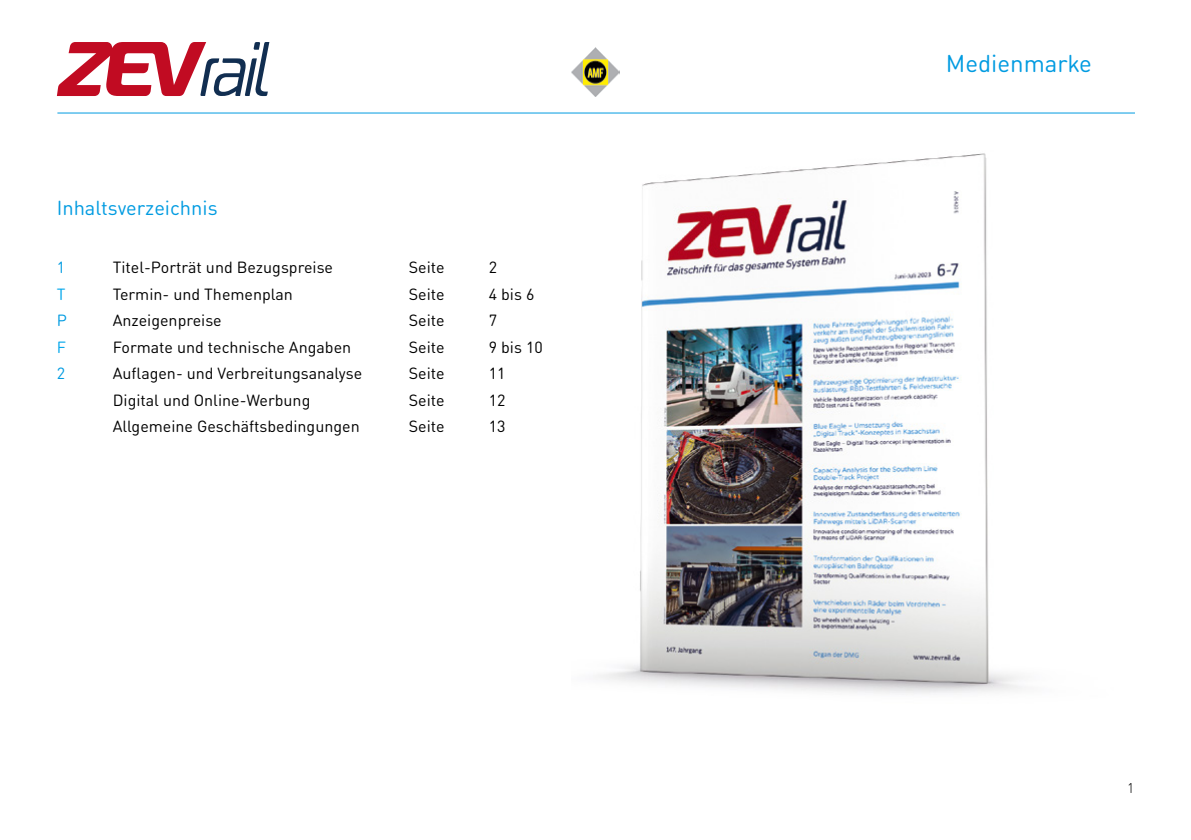
<style>
.page{position:relative;width:1191px;height:840px;background:#fff}
.page>*{position:absolute;margin:0;border:0;box-sizing:border-box;transform-origin:0 0}
.t1{font:24px "DIN Round OT";color:#009be1}
.t2{font:20px "DIN Round OT";color:#009be1}
.t3{font:16px "DIN Round OT";color:#000}
.t4{font:16px "DIN Round OT";color:#009be1}
.t5{font:16px "DIN Round OT";color:#00a6eb}
.t6{font:300 14px "DIN Round OT";color:#000}
</style>
<div class="page">
<img style="left:571px;top:48px;width:48px;height:48px">
<svg style="left:57px;top:42px;width:212px;height:54px"></svg>
<img style="left:598px;top:153px;width:424px;height:541px">
<hr style="left:57px;top:113px;width:1078px;height:1px;background:#009be1">
<p class="t2" style="left:57px;top:195px;width:162px">Inhaltsverzeichnis</p>
<p class="t4" style="left:57px;top:257px;width:10px">1</p>
<p class="t3" style="left:113px;top:257px;width:222px">Titel-Porträt und Bezugspreise</p>
<p class="t3" style="left:409px;top:257px;width:37px">Seite</p>
<p class="t3" style="left:489px;top:257px;width:10px">2</p>
<p class="t5" style="left:57px;top:284px;width:10px">T</p>
<p class="t3" style="left:113px;top:284px;width:182px">Termin- und Themenplan</p>
<p class="t3" style="left:409px;top:284px;width:37px">Seite</p>
<p class="t3" style="left:489px;top:284px;width:47px">4 bis 6</p>
<p class="t4" style="left:57px;top:310px;width:12px">P</p>
<p class="t3" style="left:113px;top:310px;width:111px">Anzeigenpreise</p>
<p class="t3" style="left:409px;top:310px;width:37px">Seite</p>
<p class="t3" style="left:489px;top:310px;width:10px">7</p>
<p class="t5" style="left:57px;top:336px;width:11px">F</p>
<p class="t3" style="left:113px;top:336px;width:240px">Formate und technische Angaben</p>
<p class="t3" style="left:409px;top:336px;width:37px">Seite</p>
<p class="t3" style="left:489px;top:336px;width:55px">9 bis 10</p>
<p class="t4" style="left:57px;top:363px;width:10px">2</p>
<p class="t3" style="left:113px;top:363px;width:251px">Auflagen- und Verbreitungsanalyse</p>
<p class="t3" style="left:409px;top:363px;width:37px">Seite</p>
<p class="t3" style="left:489px;top:363px;width:18px">11</p>
<p class="t3" style="left:113px;top:389px;width:199px">Digital und Online-Werbung</p>
<p class="t3" style="left:409px;top:389px;width:37px">Seite</p>
<p class="t3" style="left:489px;top:389px;width:18px">12</p>
<p class="t3" style="left:113px;top:416px;width:248px">Allgemeine Geschäftsbedingungen</p>
<p class="t3" style="left:409px;top:416px;width:37px">Seite</p>
<p class="t3" style="left:489px;top:416px;width:18px">13</p>
<h1 class="t1" style="left:945px;top:48px;width:148px">Medienmarke</h1>
<p class="t6" style="left:1127px;top:778px;width:9px">1</p>
</div>
